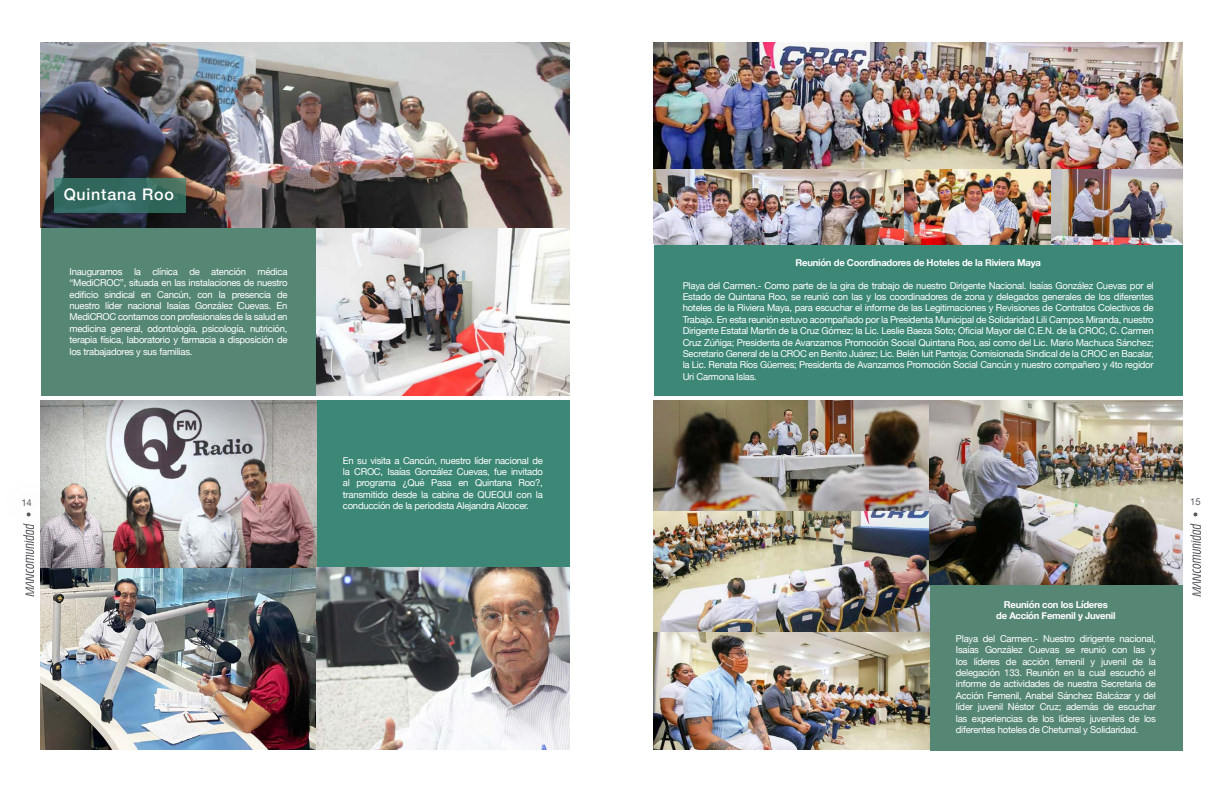
<style>
.page{position:relative;width:1224px;height:792px;background:#fff}
.page>*{position:absolute;margin:0;border:0;box-sizing:border-box;transform-origin:0 0}
.t1{font:500 16px "Helvetica Neue";letter-spacing:.05em;color:#fff}
.t2{font:9.5px/11.4px "Helvetica Neue";letter-spacing:-.025em;color:#fff;text-align:justify}
.t3{font:700 9.5px/11.4px "Helvetica Neue";letter-spacing:-.025em;color:#fff;text-align:center}
.t4{font:9.5px "Helvetica Neue";color:#58595b}
</style>
<div class="page">
<img style="left:41px;top:400px;width:276px;height:349px">
<img style="left:654px;top:631px;width:276px;height:118px">
<img style="left:41px;top:43px;width:528px;height:185px">
<div style="left:41px;top:228px;width:276px;height:167px;background:#568775"></div>
<img style="left:317px;top:228px;width:252px;height:167px">
<div style="left:317px;top:400px;width:253px;height:167px;background:#3c8775"></div>
<img style="left:317px;top:567px;width:253px;height:182px">
<img style="left:654px;top:43px;width:528px;height:127px">
<div style="left:654px;top:245px;width:528px;height:150px;background:#3c8775"></div>
<div style="left:930px;top:583px;width:253px;height:167px;background:#568775"></div>
<img style="left:654px;top:400px;width:276px;height:231px">
<img style="left:930px;top:400px;width:253px;height:185px">
<img style="left:654px;top:170px;width:250px;height:75px">
<img style="left:904px;top:170px;width:279px;height:75px">
<svg style="left:54px;top:178px;width:132px;height:34px;background:#356a5f"></svg>
<svg style="left:1190px;top:524px;width:11px;height:73px"></svg>
<div style="left:0;top:473px;width:57px;height:59px;background:#000;opacity:.72"></div>
<svg style="left:27px;top:513px;width:4px;height:3px"></svg>
<svg style="left:23px;top:524px;width:11px;height:73px"></svg>
<h1 class="t1" style="left:64px;top:181px;width:112px">Quintana Roo</h1>
<p class="t2" style="left:70px;top:266px;width:220px">Inauguramos la clínica de atención médica “MediCROC”, situada en las instalaciones de nuestro edificio sindical en Cancún, con la presencia de nuestro líder nacional Isaías González Cuevas. En MediCROC contamos con profesionales de la salud en medicina general, odontología, psicología, nutrición, terapia física, laboratorio y farmacia a disposición de los trabajadores y sus familias.</p>
<p class="t3" style="left:796px;top:257px;width:247px">Reunión de Coordinadores de Hoteles de la Riviera Maya</p>
<p class="t2" style="left:683px;top:280px;width:473px">Playa del Carmen.- Como parte de la gira de trabajo de nuestro Dirigente Nacional. Isaías González Cuevas por el Estado de Quintana Roo, se reunió con las y los coordinadores de zona y delegados generales de los diferentes hoteles de la Riviera Maya, para escuchar el informe de las Legitimaciones y Revisiones de Contratos Colectivos de Trabajo. En esta reunión estuvo acompañado por la Presidenta Municipal de Solidaridad Lili Campos Miranda, nuestro Dirigente Estatal Martín de la Cruz Gómez; la Lic. Leslie Baeza Soto; Oficial Mayor del C.E.N. de la CROC, C. Carmen Cruz Zúñiga; Presidenta de Avanzamos Promoción Social Quintana Roo, así como del Lic. Mario Machuca Sánchez; Secretario General de la CROC en Benito Juárez; Lic. Belén Iuit Pantoja; Comisionada Sindical de la CROC en Bacalar, la Lic. Renata Ríos Güemes; Presidenta de Avanzamos Promoción Social Cancún y nuestro compañero y 4to regidor Uri Carmona Islas.</p>
<p class="t2" style="left:343px;top:455px;width:202px">En su visita a Cancún, nuestro líder nacional de la CROC, Isaías González Cuevas, fue invitado al programa ¿Qué Pasa en Quintana Roo?, transmitido desde la cabina de QUEQUI con la conducción de la periodista Alejandra Alcocer.</p>
<p class="t4" style="left:21px;top:496px;width:12px">14</p>
<p class="t4" style="left:1190px;top:495px;width:12px">15</p>
<p class="t3" style="left:996px;top:599px;width:121px">Reunión con los Líderes<br>de Acción Femenil y Juvenil</p>
<p class="t2" style="left:956px;top:633px;width:202px">Playa del Carmen.- Nuestro dirigente nacional, Isaías González Cuevas se reunió con las y los líderes de acción femenil y juvenil de la delegación 133. Reunión en la cual escuchó el informe de actividades de nuestra Secretaria de Acción Femenil, Anabel Sánchez Balcázar y del líder juvenil Néstor Cruz; además de escuchar las experiencias de los líderes juveniles de los diferentes hoteles de Chetumal y Solidaridad.</p>
</div>
